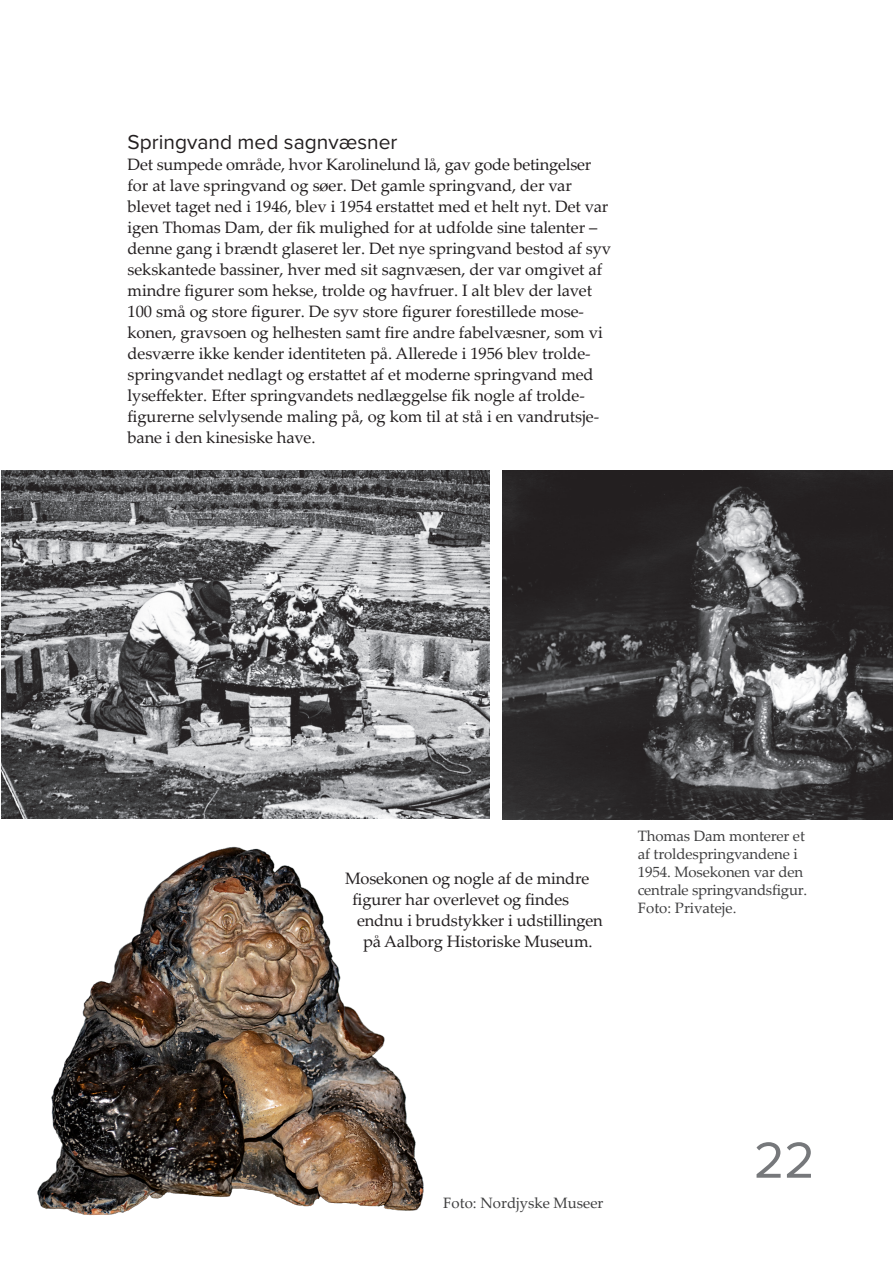
<style>
.page{position:relative;width:893px;height:1263px;background:#fff}
.page>*{position:absolute;margin:0;border:0;box-sizing:border-box;transform-origin:0 0}
.t1{font:52.5px "Proxima Nova";color:#76787b}
.Rubrik{font:21px "Proxima Nova";color:#231f20}
.Normal_0{font:16.5px/21px "Palatino Linotype";letter-spacing:-.005em;color:#231f20}
.Billedtekst{font:15px/18px "Palatino Linotype";letter-spacing:-.01em;color:#3e3e3f}
</style>
<div class="page">
<img style="left:1px;top:471px;width:489px;height:348px">
<img style="left:503px;top:471px;width:390px;height:348px">
<img style="left:37px;top:846px;width:387px;height:369px">
<p class="Rubrik" style="left:128px;top:126px;width:271px">Springvand med sagnvæsner</p>
<p class="Normal_0" style="left:128px;top:153px;width:485px">Det sumpede område, hvor Karolinelund lå, gav gode betingelser for at lave springvand og søer. Det gamle springvand, der var blevet taget ned i 1946, blev i 1954 erstattet med et helt nyt. Det var igen Thomas Dam, der fik mulighed for at udfolde sine talenter – denne gang i brændt glaseret ler. Det nye springvand bestod af syv sekskantede bassiner, hver med sit sagnvæsen, der var omgivet af mindre figurer som hekse, trolde og havfruer. I alt blev der lavet 100 små og store figurer. De syv store figurer forestillede mose&shy;konen, gravsoen og helhesten samt fire andre fabelvæsner, som vi desværre ikke kender identiteten på. Allerede i 1956 blev trolde&shy;springvandet nedlagt og erstattet af et moderne springvand med lyseffekter. Efter springvandets nedlæggelse fik nogle af trolde&shy;figurerne selvlysende maling på, og kom til at stå i en vandrutsje&shy;bane i den kinesiske have.</p>
<p class="Normal_0" style="left:345px;top:867px;width:246px">Mosekonen og nogle af de mindre</p>
<p class="Normal_0" style="left:353px;top:888px;width:218px">figurer har overlevet og findes</p>
<p class="Normal_0" style="left:357px;top:909px;width:247px">endnu i brudstykker i udstillingen</p>
<p class="Normal_0" style="left:363px;top:930px;width:231px">på Aalborg Historiske Museum.</p>
<p class="Billedtekst" style="left:638px;top:826px;width:171px">Thomas Dam monterer et af troldespringvandene i<br>1954. Mosekonen var den centrale springvandsfigur.</p>
<p class="Billedtekst" style="left:638px;top:898px;width:100px">Foto: Privateje.</p>
<p class="Billedtekst" style="left:443px;top:1193px;width:162px">Foto: Nordjyske Museer</p>
<h1 class="t1" style="left:754px;top:1121px;width:63px">22</h1>
</div>
